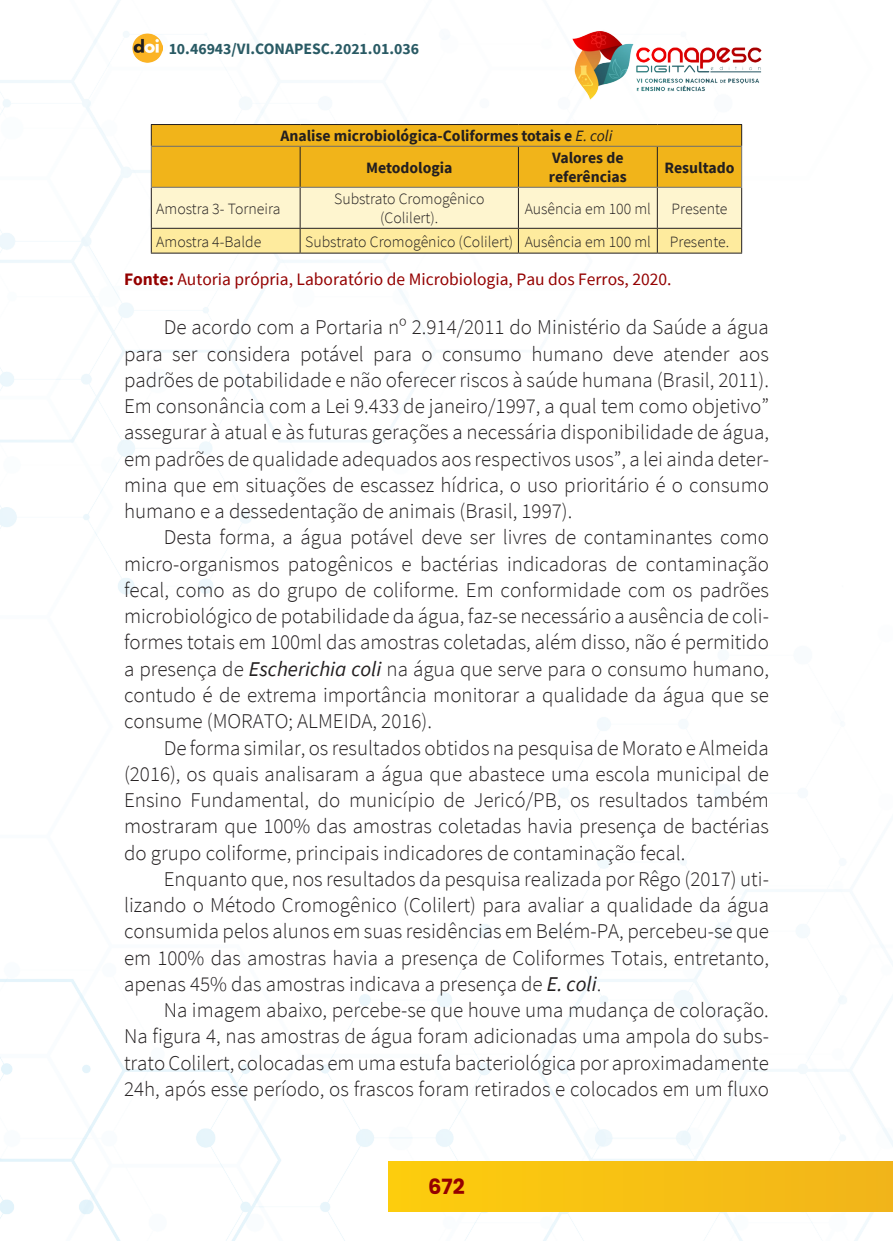
<style>
.page{position:relative;width:893px;height:1241px;background:#fff}
.page>*{position:absolute;margin:0;border:0;box-sizing:border-box;transform-origin:0 0}
._7_CORPO{font:300 21px/26.2px "Source Sans Pro";color:#231f20;text-align:justify}
.t1{font:700 21px "Poppins";color:#940000}
._13_FONTES{font:17.5px "Source Sans Pro";color:#940000}
._16_TABELA_CELULAS{font:300 15.75px/19.2px "Source Sans Pro";color:#231f20;text-align:center}
._15_TABELA_CABEÇALHO{font:700 15.75px/19.2px "Source Sans Pro";color:#231f20}
.t2{font:700 15.75px "Source Sans Pro";color:#295a64}
.s1{font-weight:400;font-style:italic}
.s2{font-weight:700}
</style>
<div class="page">
<div style="left:389px;top:1161px;width:504px;height:49px;background:#f7c113"></div>
<img style="left:572px;top:31px;width:190px;height:69px">
<img style="left:132px;top:33px;width:30px;height:30px">
<svg style="left:151px;top:124px;width:591px;height:129px;background:#f1ce6b"></svg>
<hr style="left:151px;top:253px;width:149px;height:1px;background:#231f20">
<hr style="left:300px;top:253px;width:218px;height:1px;background:#231f20">
<hr style="left:518px;top:253px;width:139px;height:1px;background:#231f20">
<hr style="left:657px;top:253px;width:85px;height:1px;background:#231f20">
<hr style="left:151px;top:146px;width:149px;height:1px;background:#6c6d70">
<hr style="left:151px;top:147px;width:1px;height:40px;background:#6c6d70">
<hr style="left:300px;top:146px;width:218px;height:1px;background:#6c6d70">
<hr style="left:518px;top:146px;width:139px;height:1px;background:#6c6d70">
<hr style="left:657px;top:146px;width:85px;height:1px;background:#6c6d70">
<hr style="left:741px;top:147px;width:1px;height:40px;background:#6c6d70">
<hr style="left:151px;top:187px;width:149px;height:1px;background:#6c6d70">
<hr style="left:300px;top:187px;width:218px;height:1px;background:#6c6d70">
<hr style="left:518px;top:187px;width:139px;height:1px;background:#6c6d70">
<hr style="left:657px;top:187px;width:85px;height:1px;background:#6c6d70">
<p class="t2" style="left:169px;top:38px;width:252px">10.46943/VI.CONAPESC.2021.01.036</p>
<p class="_15_TABELA_CABEÇALHO" style="left:280px;top:126px;width:334px">Analise microbiológica-Coliformes totais e <span class="s1">E. coli</span></p>
<p class="_15_TABELA_CABEÇALHO" style="left:366px;top:157px;width:88px">Metodologia</p>
<p class="_15_TABELA_CABEÇALHO" style="left:549px;top:148px;width:79px">Valores de referências</p>
<p class="_15_TABELA_CABEÇALHO" style="left:665px;top:157px;width:71px">Resultado</p>
<p class="_16_TABELA_CELULAS" style="left:156px;top:199px;width:126px">Amostra 3- Torneira</p>
<p class="_16_TABELA_CELULAS" style="left:334px;top:189px;width:152px">Substrato Cromogênico (Colilert).</p>
<p class="_16_TABELA_CELULAS" style="left:525px;top:199px;width:128px">Ausência em 100 ml</p>
<p class="_16_TABELA_CELULAS" style="left:672px;top:199px;width:57px">Presente</p>
<p class="_16_TABELA_CELULAS" style="left:156px;top:232px;width:107px">Amostra 4-Balde</p>
<p class="_16_TABELA_CELULAS" style="left:305px;top:232px;width:210px">Substrato Cromogênico (Colilert)</p>
<p class="_16_TABELA_CELULAS" style="left:525px;top:232px;width:128px">Ausência em 100 ml</p>
<p class="_16_TABELA_CELULAS" style="left:670px;top:232px;width:61px">Presente.</p>
<p class="_13_FONTES" style="left:124px;top:267px;width:549px"><span class="s2">Fonte:</span> Autoria própria, Laboratório de Microbiologia, Pau dos Ferros, 2020.</p>
<p class="_7_CORPO" style="left:124px;top:314px;width:646px;text-indent:40px">De acordo com a Portaria nº 2.914/2011 do Ministério da Saúde a água para ser considera potável para o consumo humano deve atender aos padrões de potabilidade e não oferecer riscos à saúde humana (Brasil, 2011).<br>Em consonância com a Lei 9.433 de janeiro/1997, a qual tem como objetivo” assegurar à atual e às futuras gerações a necessária disponibilidade de água, em padrões de qualidade adequados aos respectivos usos”, a lei ainda deter&shy;mina que em situações de escassez hídrica, o uso prioritário é o consumo humano e a dessedentação de animais (Brasil, 1997).</p>
<p class="_7_CORPO" style="left:124px;top:524px;width:646px;text-indent:40px">Desta forma, a água potável deve ser livres de contaminantes como micro-organismos patogênicos e bactérias indicadoras de contaminação fecal, como as do grupo de coliforme. Em conformidade com os padrões microbiológico de potabilidade da água, faz-se necessário a ausência de coli&shy;formes totais em 100ml das amostras coletadas, além disso, não é permitido a presença de <span class="s1">Escherichia coli</span> na água que serve para o consumo humano, contudo é de extrema importância monitorar a qualidade da água que se consume (MORATO; ALMEIDA, 2016).</p>
<p class="_7_CORPO" style="left:124px;top:734px;width:646px;text-indent:40px">De forma similar, os resultados obtidos na pesquisa de Morato e Almeida (2016), os quais analisaram a água que abastece uma escola municipal de Ensino Fundamental, do município de Jericó/PB, os resultados também mostraram que 100% das amostras coletadas havia presença de bactérias do grupo coliforme, principais indicadores de contaminação fecal.</p>
<p class="_7_CORPO" style="left:124px;top:865px;width:646px;text-indent:40px">Enquanto que, nos resultados da pesquisa realizada por Rêgo (2017) uti&shy;lizando o Método Cromogênico (Colilert) para avaliar a qualidade da água consumida pelos alunos em suas residências em Belém-PA, percebeu-se que em 100% das amostras havia a presença de Coliformes Totais, entretanto, apenas 45% das amostras indicava a presença de <span class="s1">E. coli</span>.</p>
<p class="_7_CORPO" style="left:124px;top:996px;width:646px;text-indent:40px">Na imagem abaixo, percebe-se que houve uma mudança de coloração.<br>Na figura 4, nas amostras de água foram adicionadas uma ampola do subs&shy;trato Colilert, colocadas em uma estufa bacteriológica por aproximadamente 24h, após esse período, os frascos foram retirados e colocados em um fluxo</p>
<p class="t1" style="left:428px;top:1173px;width:38px">672</p>
</div>
